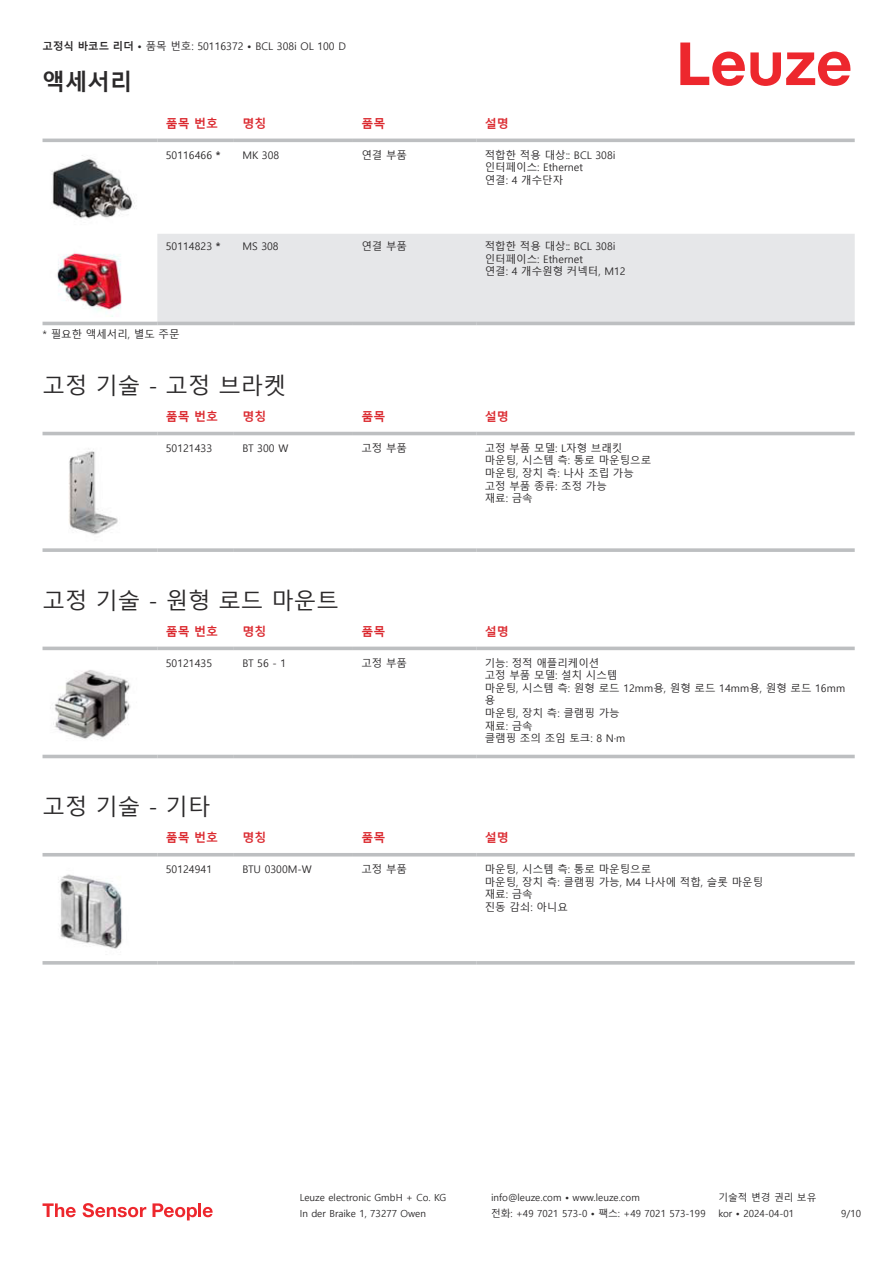
<style>
.page{position:relative;width:893px;height:1263px;background:#fff}
.page>*{position:absolute;margin:0;border:0;box-sizing:border-box;transform-origin:0 0}
.t1{font:22.5px "Malgun Gothic";color:#2b292a}
.t2{font:700 22.5px "Malgun Gothic";color:#2b292a}
.t3{font:700 12px "Malgun Gothic";color:#db2a30}
.t4{font:10.5px/12.6px "Malgun Gothic";color:#2b292a}
.t5{font:9.75px "Malgun Gothic";color:#2b292a}
.s1{font-weight:700}
</style>
<div class="page">
<svg style="left:680px;top:43px;width:170px;height:43px"></svg>
<svg style="left:43px;top:138px;width:812px;height:188px"></svg>
<div style="left:157px;top:234px;width:698px;height:88px;background:#e6e7e9"></div>
<hr style="left:43px;top:139px;width:114px;height:3px;background:#bdbfc1">
<hr style="left:157px;top:139px;width:77px;height:3px;background:#bdbfc1">
<hr style="left:234px;top:139px;width:119px;height:3px;background:#bdbfc1">
<hr style="left:353px;top:139px;width:123px;height:3px;background:#bdbfc1">
<hr style="left:476px;top:139px;width:379px;height:3px;background:#bdbfc1">
<hr style="left:43px;top:322px;width:114px;height:3px;background:#bdbfc1">
<hr style="left:157px;top:322px;width:77px;height:3px;background:#bdbfc1">
<hr style="left:234px;top:322px;width:119px;height:3px;background:#bdbfc1">
<hr style="left:353px;top:322px;width:123px;height:3px;background:#bdbfc1">
<hr style="left:476px;top:322px;width:379px;height:3px;background:#bdbfc1">
<img style="left:43px;top:146px;width:97px;height:83px">
<img style="left:43px;top:238px;width:97px;height:81px">
<div style="left:43px;top:431px;width:812px;height:5px;background:#eeeeef"></div>
<hr style="left:43px;top:432px;width:114px;height:3px;background:#bdbfc1">
<hr style="left:157px;top:432px;width:77px;height:3px;background:#bdbfc1">
<hr style="left:234px;top:432px;width:119px;height:3px;background:#bdbfc1">
<hr style="left:353px;top:432px;width:123px;height:3px;background:#bdbfc1">
<hr style="left:476px;top:432px;width:379px;height:3px;background:#bdbfc1">
<svg style="left:43px;top:548px;width:114px;height:4px"></svg>
<svg style="left:157px;top:548px;width:77px;height:4px"></svg>
<svg style="left:234px;top:548px;width:119px;height:4px"></svg>
<svg style="left:353px;top:548px;width:123px;height:4px"></svg>
<svg style="left:476px;top:548px;width:379px;height:4px;fill:#c1c3c5"></svg>
<img style="left:69px;top:448px;width:49px;height:87px">
<svg style="left:43px;top:646px;width:812px;height:113px"></svg>
<hr style="left:43px;top:647px;width:114px;height:3px;background:#bdbfc1">
<hr style="left:157px;top:647px;width:77px;height:3px;background:#bdbfc1">
<hr style="left:234px;top:647px;width:119px;height:3px;background:#bdbfc1">
<hr style="left:353px;top:647px;width:123px;height:3px;background:#bdbfc1">
<hr style="left:476px;top:647px;width:379px;height:3px;background:#bdbfc1">
<hr style="left:43px;top:755px;width:114px;height:3px;background:#bdbfc1">
<hr style="left:157px;top:755px;width:77px;height:3px;background:#bdbfc1">
<hr style="left:234px;top:755px;width:119px;height:3px;background:#bdbfc1">
<hr style="left:353px;top:755px;width:123px;height:3px;background:#bdbfc1">
<hr style="left:476px;top:755px;width:379px;height:3px;background:#bdbfc1">
<img style="left:43px;top:654px;width:97px;height:98px">
<svg style="left:43px;top:856px;width:812px;height:1px"></svg>
<hr style="left:43px;top:853px;width:114px;height:3px;background:#bdbfc1">
<hr style="left:157px;top:853px;width:77px;height:3px;background:#bdbfc1">
<hr style="left:234px;top:853px;width:119px;height:3px;background:#bdbfc1">
<hr style="left:353px;top:853px;width:123px;height:3px;background:#bdbfc1">
<hr style="left:476px;top:853px;width:379px;height:3px;background:#bdbfc1">
<svg style="left:43px;top:961px;width:114px;height:4px"></svg>
<svg style="left:157px;top:961px;width:77px;height:4px"></svg>
<svg style="left:234px;top:961px;width:119px;height:4px"></svg>
<svg style="left:353px;top:961px;width:123px;height:4px"></svg>
<svg style="left:476px;top:961px;width:379px;height:4px;fill:#c1c3c4"></svg>
<img style="left:58px;top:874px;width:64px;height:75px">
<svg style="left:43px;top:1203px;width:33px;height:14px"></svg>
<svg style="left:83px;top:1203px;width:63px;height:14px"></svg>
<svg style="left:153px;top:1203px;width:44px;height:17px"></svg>
<hr style="left:198px;top:1203px;width:3px;height:14px;background:#ed272d">
<svg style="left:203px;top:1207px;width:10px;height:10px"></svg>
<p class="t4" style="left:43px;top:40px;width:305px"><span class="s1">고정식 바코드 리더 •</span> 품목 번호: 50116372 <span class="s1">•</span> BCL 308i OL 100 D</p>
<h1 class="t2" style="left:43px;top:69px;width:91px">액세서리</h1>
<p class="t3" style="left:166px;top:116px;width:54px">품목 번호</p>
<p class="t3" style="left:242px;top:116px;width:25px">명칭</p>
<p class="t3" style="left:361px;top:116px;width:25px">품목</p>
<p class="t3" style="left:485px;top:116px;width:25px">설명</p>
<p class="t4" style="left:166px;top:149px;width:56px">50116466 <span class="s1">*</span></p>
<p class="t4" style="left:242px;top:149px;width:38px">MK 308</p>
<p class="t4" style="left:361px;top:149px;width:47px">연결 부품</p>
<p class="t4" style="left:485px;top:149px;width:132px">적합한 적용 대상:: BCL 308i 인터페이스: Ethernet<br>연결: 4 개수단자</p>
<p class="t4" style="left:166px;top:240px;width:56px">50114823 <span class="s1">*</span></p>
<p class="t4" style="left:242px;top:240px;width:38px">MS 308</p>
<p class="t4" style="left:361px;top:240px;width:47px">연결 부품</p>
<p class="t4" style="left:485px;top:240px;width:142px">적합한 적용 대상:: BCL 308i 인터페이스: Ethernet<br>연결: 4 개수원형 커넥터, M12</p>
<p class="t4" style="left:43px;top:328px;width:139px">* 필요한 액세서리, 별도 주문</p>
<h1 class="t1" style="left:43px;top:373px;width:245px">고정 기술 - 고정 브라켓</h1>
<p class="t3" style="left:166px;top:409px;width:54px">품목 번호</p>
<p class="t3" style="left:242px;top:409px;width:25px">명칭</p>
<p class="t3" style="left:361px;top:409px;width:25px">품목</p>
<p class="t3" style="left:485px;top:409px;width:25px">설명</p>
<p class="t4" style="left:166px;top:442px;width:48px">50121433</p>
<p class="t4" style="left:242px;top:442px;width:47px">BT 300 W</p>
<p class="t4" style="left:361px;top:442px;width:47px">고정 부품</p>
<p class="t4" style="left:485px;top:442px;width:168px">고정 부품 모델: L자형 브래킷 마운팅, 시스템 측: 통로 마운팅으로 마운팅, 장치 측: 나사 조립 가능 고정 부품 종류: 조정 가능<br>재료: 금속</p>
<h1 class="t1" style="left:43px;top:588px;width:298px">고정 기술 - 원형 로드 마운트</h1>
<p class="t3" style="left:166px;top:624px;width:54px">품목 번호</p>
<p class="t3" style="left:242px;top:624px;width:25px">명칭</p>
<p class="t3" style="left:361px;top:624px;width:25px">품목</p>
<p class="t3" style="left:485px;top:624px;width:25px">설명</p>
<p class="t4" style="left:166px;top:657px;width:48px">50121435</p>
<p class="t4" style="left:242px;top:657px;width:45px">BT 56 - 1</p>
<p class="t4" style="left:361px;top:657px;width:47px">고정 부품</p>
<p class="t4" style="left:485px;top:657px;width:362px">기능: 정적 애플리케이션<br>고정 부품 모델: 설치 시스템<br>마운팅, 시스템 측: 원형 로드 12mm용, 원형 로드 14mm용, 원형 로드 16mm 용<br>마운팅, 장치 측: 클램핑 가능<br>재료: 금속<br>클램핑 조의 조임 토크: 8 N·m</p>
<h1 class="t1" style="left:43px;top:794px;width:169px">고정 기술 - 기타</h1>
<p class="t3" style="left:166px;top:831px;width:54px">품목 번호</p>
<p class="t3" style="left:242px;top:831px;width:25px">명칭</p>
<p class="t3" style="left:361px;top:831px;width:25px">품목</p>
<p class="t3" style="left:485px;top:831px;width:25px">설명</p>
<p class="t4" style="left:166px;top:863px;width:48px">50124941</p>
<p class="t4" style="left:242px;top:863px;width:71px">BTU 0300M-W</p>
<p class="t4" style="left:361px;top:863px;width:47px">고정 부품</p>
<p class="t4" style="left:485px;top:863px;width:280px">마운팅, 시스템 측: 통로 마운팅으로<br>마운팅, 장치 측: 클램핑 가능, M4 나사에 적합, 슬롯 마운팅 재료: 금속<br>진동 감쇠: 아니요</p>
<p class="t5" style="left:300px;top:1192px;width:148px">Leuze electronic GmbH + Co. KG</p>
<p class="t5" style="left:491px;top:1192px;width:150px">info@leuze.com • www.leuze.com</p>
<p class="t5" style="left:718px;top:1192px;width:100px">기술적 변경 권리 보유</p>
<p class="t5" style="left:300px;top:1208px;width:128px">In der Braike 1, 73277 Owen</p>
<p class="t5" style="left:491px;top:1208px;width:216px">전화: +49 7021 573-0 • 팩스: +49 7021 573-199</p>
<p class="t5" style="left:718px;top:1208px;width:77px">kor • 2024-04-01</p>
<p class="t5" style="left:841px;top:1208px;width:21px">9/10</p>
</div>
